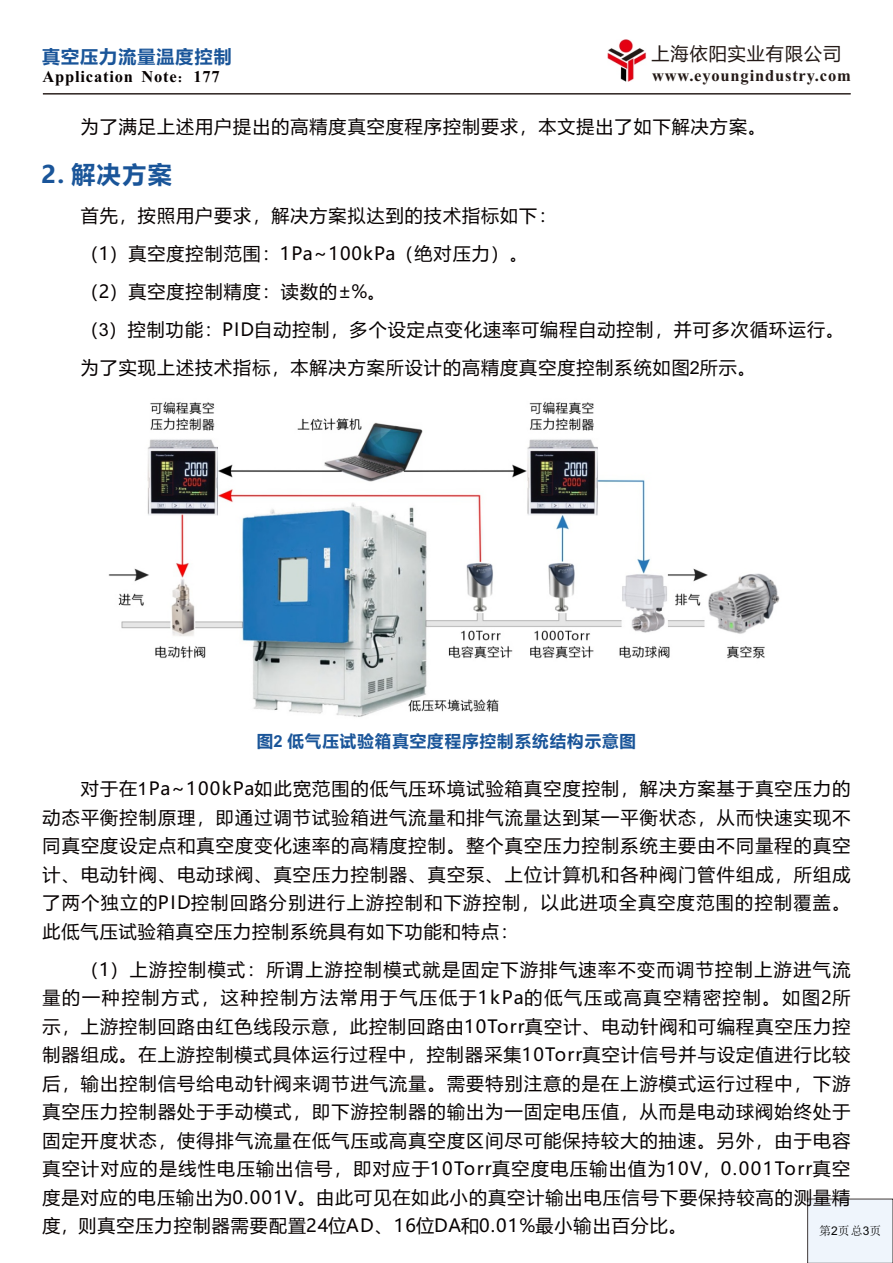
<style>
.page{position:relative;width:893px;height:1263px;background:#fff}
.page>*{position:absolute;margin:0;border:0;box-sizing:border-box;transform-origin:0 0}
.t1{font:700 24px "Microsoft Ya Hei";color:#1a5599}
.t2{font:18px/28.5px "Microsoft Ya Hei";letter-spacing:.06em;color:#060101;text-align:justify}
.t3{font:18px "Microsoft Ya Hei";letter-spacing:.06em;color:#231916}
.t4{font:700 18px "Microsoft Ya Hei";letter-spacing:.06em;color:#1a5599}
.t5{font:700 16.5px "Times New Roman";letter-spacing:.05em;color:#231916}
.t6{font:700 16.5px "Microsoft Ya Hei";letter-spacing:.06em;color:#1a5599}
.t7{font:700 16.5px "Times New Roman";letter-spacing:.05em;color:#060101}
.t8{font:12px "Sim Sun";color:#080808}
.s1{font-family:"Sim Sun";font-weight:400}
.s2{font-family:"Arial"}
</style>
<div class="page">
<hr style="left:43px;top:93px;width:808px;height:1px;background:#231916">
<img style="left:608px;top:40px;width:38px;height:42px">
<svg style="left:807px;top:1198px;width:86px;height:65px"></svg>
<img style="left:108px;top:401px;width:672px;height:316px">
<p class="t4" style="left:42px;top:48px;width:191px">真空压力流量温度控制</p>
<p class="t7" style="left:42px;top:71px;width:179px">Application Note<span class="s1">：</span>177</p>
<p class="t3" style="left:652px;top:46px;width:191px">上海依阳实业有限公司</p>
<p class="t5" style="left:652px;top:70px;width:200px">www.eyoungindustry.com</p>
<p class="t2" style="left:81px;top:114px;width:687px">为了满足上述用户提出的高精度真空度程序控制要求，本文提出了如下解决方案。</p>
<h1 class="t1" style="left:41px;top:163px;width:132px">2. 解决方案</h1>
<p class="t2" style="left:81px;top:198px;width:765px;line-height:38px;text-align:left">首先，按照用户要求，解决方案拟达到的技术指标如下：<br>（1）真空度控制范围：1Pa~100kPa（绝对压力）。<br>（2）真空度控制精度：读数的±%。<br>（<span class="s2">3</span>）控制功能：PID自动控制，多个设定点变化速率可编程自动控制，并可多次循环运行。为了实现上述技术指标，本解决方案所设计的高精度真空度控制系统如图<span class="s2">2</span>所示。</p>
<p class="t6" style="left:257px;top:734px;width:381px">图<span class="s2">2</span> 低气压试验箱真空度程序控制系统结构示意图</p>
<p class="t2" style="left:42px;top:776px;width:809px;text-indent:38px">对于在<span class="s2">1</span>Pa~100kPa如此宽范围的低气压环境试验箱真空度控制，解决方案基于真空压力的动态平衡控制原理，即通过调节试验箱进气流量和排气流量达到某一平衡状态，从而快速实现不同真空度设定点和真空度变化速率的高精度控制。整个真空压力控制系统主要由不同量程的真空计、电动针阀、电动球阀、真空压力控制器、真空泵、上位计算机和各种阀门管件组成，所组成了两个独立的PID控制回路分别进行上游控制和下游控制，以此进项全真空度范围的控制覆盖。此低气压试验箱真空压力控制系统具有如下功能和特点：</p>
<p class="t2" style="left:42px;top:956px;width:809px;text-indent:38px">（1）上游控制模式：所谓上游控制模式就是固定下游排气速率不变而调节控制上游进气流量的一种控制方式，这种控制方法常用于气压低于1kPa的低气压或高真空精密控制。如图2所示，上游控制回路由红色线段示意，此控制回路由10Torr真空计、电动针阀和可编程真空压力控制器组成。在上游控制模式具体运行过程中，控制器采集10Torr真空计信号并与设定值进行比较后，输出控制信号给电动针阀来调节进气流量。需要特别注意的是在上游模式运行过程中，下游真空压力控制器处于手动模式，即下游控制器的输出为一固定电压值，从而是电动球阀始终处于固定开度状态，使得排气流量在低气压或高真空度区间尽可能保持较大的抽速。另外，由于电容真空计对应的是线性电压输出信号，即对应于10Torr真空度电压输出值为10V，0.001Torr真空度是对应的电压输出为0.001V。由此可见在如此小的真空计输出电压信号下要保持较高的测量精度，则真空压力控制器需要配置24位AD、16位DA和0.01%最小输出百分比。</p>
<p class="t8" style="left:819px;top:1225px;width:64px">第<span class="s2">2</span>页总<span class="s2">3</span>页</p>
</div>
